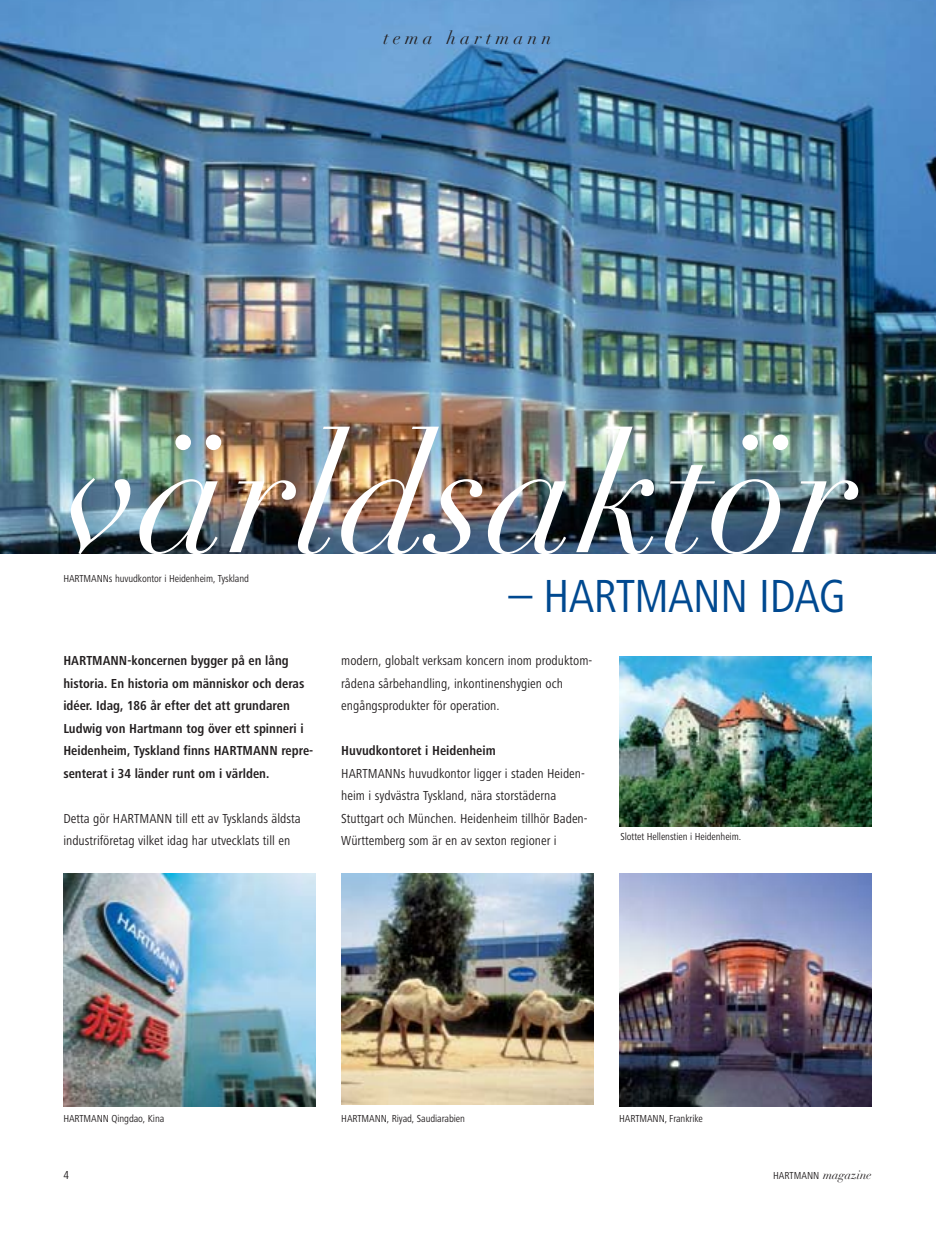
<style>
.page{position:relative;width:936px;height:1234px;background:#fff}
.page>*{position:absolute;margin:0;border:0;box-sizing:border-box;transform-origin:0 0}
.t1{font:italic 165px "Didot LH";color:#fff}
.t2{font:condensed 48px "Frutiger Next LT";letter-spacing:-.02em;color:#004990}
.t3{font:italic 18px "Didot LH";letter-spacing:.24em;color:#231f20}
.t4{font:condensed 13.5px/22.5px "Frutiger Next LT";color:#231f20}
.t5{font:700 condensed 13.5px/22.5px "Frutiger Next LT";color:#231f20}
.t6{font:condensed 12px "Frutiger Next LT";color:#231f20}
.t7{font:condensed 10.5px "Frutiger Next LT";letter-spacing:-.01em;color:#231f20}
.s1{font-family:"Didot LH";font-style:italic;font-stretch:normal;font-size:12px}
</style>
<div class="page">
<img style="left:0;top:0;width:935px;height:1107px">
<h3 class="t3" style="left:383px;top:30px;width:169px">tema hartmann</h3>
<h1 class="t1" style="left:63px;top:426px;width:796px">världsaktör</h1>
<h2 class="t2" style="left:508px;top:578px;width:338px">– HARTMANN IDAG</h2>
<p class="t7" style="left:63px;top:574px;width:187px">HARTMANNs huvudkontor i Heidenheim, Tyskland</p>
<p class="t5" style="left:63px;top:650px;width:251px">HARTMANN-koncernen bygger på en lång historia. En historia om människor och deras idéer. Idag, 186 år efter det att grundaren Ludwig von Hartmann tog över ett spinneri i Heidenheim, Tyskland finns HARTMANN repre&shy;senterat i 34 länder runt om i världen.</p>
<p class="t4" style="left:63px;top:808px;width:239px">Detta gör HARTMANN till ett av Tysklands äldsta industriföretag vilket idag har utvecklats till en</p>
<p class="t4" style="left:341px;top:650px;width:252px">modern, globalt verksam koncern inom produktom&shy;rådena sårbehandling, inkontinenshygien och engångsprodukter för operation.</p>
<p class="t5" style="left:341px;top:740px;width:156px">Huvudkontoret i Heidenheim</p>
<p class="t4" style="left:341px;top:763px;width:248px">HARTMANNs huvudkontor ligger i staden Heiden&shy;heim i sydvästra Tyskland, nära storstäderna Stuttgart och München. Heidenheim tillhör Baden-Württemberg som är en av sexton regioner i</p>
<p class="t7" style="left:620px;top:832px;width:122px">Slottet Hellenstien i Heidenheim.</p>
<p class="t7" style="left:63px;top:1114px;width:103px">HARTMANN Qingdao, Kina</p>
<p class="t7" style="left:341px;top:1114px;width:125px">HARTMANN, Riyad, Saudiarabien</p>
<p class="t7" style="left:619px;top:1114px;width:85px">HARTMANN, Frankrike</p>
<p class="t6" style="left:63px;top:1169px;width:7px">4</p>
<p class="t7" style="left:773px;top:1171px;width:100px">HARTMANN <span class="s1">magazine</span></p>
</div>
